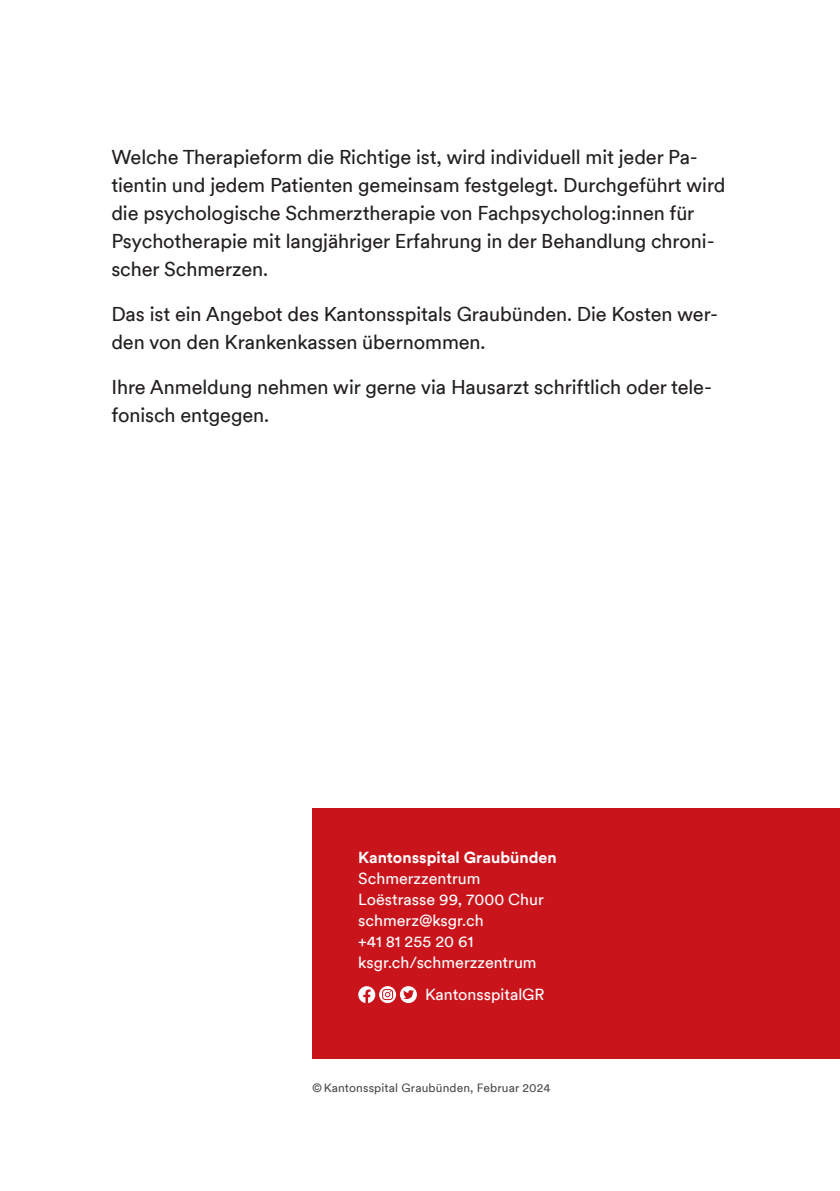
<style>
.page{position:relative;width:840px;height:1191px;background:#fff}
.page>*{position:absolute;margin:0;border:0;box-sizing:border-box;transform-origin:0 0}
.Lauftext{font:20px/28px "Circulargraubuenden TT";letter-spacing:-.005em;color:#231f20}
.Absender{font:16px/21px "Circulargraubuenden TT";color:#fff}
.Kleingeschriebenes{font:12px "Circulargraubuenden TT";letter-spacing:.01em;color:#4b4c4d}
.s1{font-weight:700}
</style>
<div class="page">
<div style="left:312px;top:807px;width:527px;height:251px;background:#ca141c"></div>
<svg style="left:358px;top:986px;width:58px;height:17px"></svg>
<p class="Lauftext" style="left:111px;top:142px;width:615px">Welche Therapieform die Richtige ist, wird individuell mit jeder Pa&shy;tientin und jedem Patienten gemeinsam festgelegt. Durchgeführt wird die psychologische Schmerztherapie von Fachpsycholog:innen für Psychotherapie mit langjähriger Erfahrung in der Behandlung chroni&shy;scher Schmerzen.</p>
<p class="Lauftext" style="left:111px;top:299px;width:608px">Das ist ein Angebot des Kantonsspitals Graubünden. Die Kosten wer&shy;den von den Krankenkassen übernommen.</p>
<p class="Lauftext" style="left:111px;top:372px;width:602px">Ihre Anmeldung nehmen wir gerne via Hausarzt schriftlich oder tele&shy;fonisch entgegen.</p>
<p class="Absender" style="left:358px;top:846px;width:200px"><span class="s1">Kantonsspital Graubünden<br></span>Schmerzzentrum<br>Loëstrasse 99, 7000 Chur schmerz@ksgr.ch<br>+41 81 255 20 61 ksgr.ch/schmerzzentrum</p>
<p class="Absender" style="left:425px;top:983px;width:121px">KantonsspitalGR</p>
<p class="Kleingeschriebenes" style="left:312px;top:1079px;width:240px">© Kantonsspital Graubünden, Februar 2024</p>
</div>
